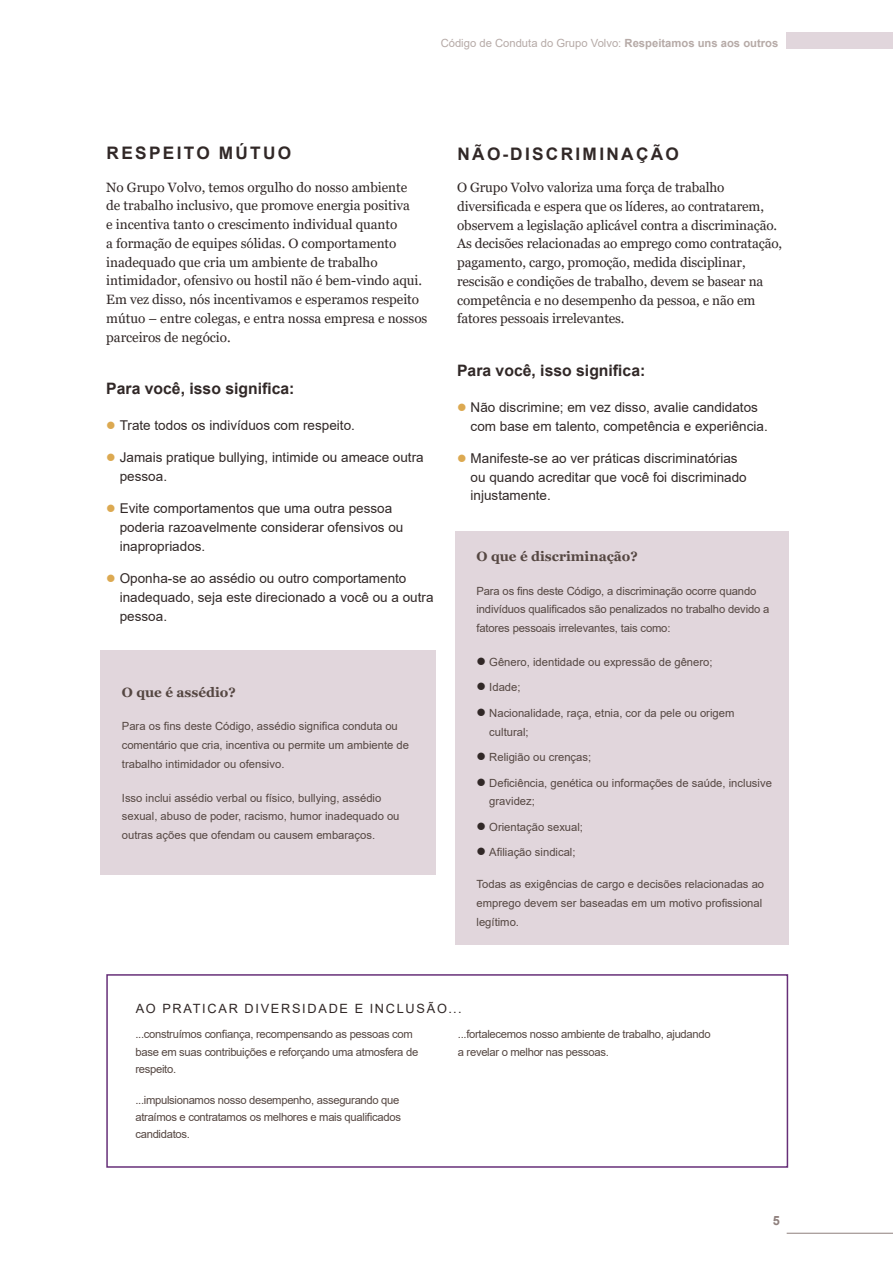
<style>
.page{position:relative;width:893px;height:1263px;background:#fff}
.page>*{position:absolute;margin:0;border:0;box-sizing:border-box;transform-origin:0 0}
.t1{font:700 17.25px "Arial";letter-spacing:.135em;color:#312827}
.t2{font:700 15.75px "Arial";color:#312827}
.t3{font:13.5px/18.8px "Georgia";letter-spacing:-.005em;color:#312827}
.t4{font:13.5px/18.8px "Arial";color:#312827}
.t5{font:700 13.5px "Georgia";color:#554742}
.t6{font:12.75px "Arial";letter-spacing:.135em;color:#312827}
.t7{font:700 12.75px "Arial";color:#8f807d}
.t8{font:11.25px/18.8px "Arial";color:#554742}
.t9{font:11.25px/17.2px "Arial";letter-spacing:-.025em;color:#554742}
.t10{font:11.25px "Arial";color:#b6aaa7}
.s1{font-weight:700}
.s2{color:#dca951}
.s3{color:#312827}
</style>
<div class="page">
<hr style="left:787px;top:1233px;width:106px;height:1px;background:#8f807d">
<div style="left:787px;top:32px;width:106px;height:17px;background:#e1d6dc"></div>
<div style="left:100px;top:650px;width:336px;height:225px;background:#e1d6dc"></div>
<div style="left:455px;top:531px;width:333px;height:414px;background:#e1d6dc"></div>
<div style="left:106px;top:974px;width:682px;height:194px;border:2px solid #662f78"></div>
<p class="t10" style="left:441px;top:35px;width:339px">Código de Conduta do Grupo Volvo: <span class="s1">Respeitamos uns aos outros</span></p>
<h1 class="t1" style="left:107px;top:141px;width:186px">RESPEITO MÚTUO</h1>
<p class="t3" style="left:106px;top:178px;width:323px">No Grupo Volvo, temos orgulho do nosso ambiente<br>de trabalho inclusivo, que promove energia positiva<br>e incentiva tanto o crescimento individual quanto<br>a formação de equipes sólidas. O comportamento inadequado que cria um ambiente de trabalho intimidador, ofensivo ou hostil não é bem-vindo aqui.<br>Em vez disso, nós incentivamos e esperamos respeito mútuo – entre colegas, e entra nossa empresa e nossos parceiros de negócio.</p>
<h2 class="t2" style="left:106px;top:378px;width:190px">Para você, isso significa:</h2>
<p class="t4" style="left:106px;top:416px;width:250px"><span class="s2">●</span> Trate todos os indivíduos com respeito.</p>
<p class="t4" style="left:120px;top:448px;width:305px;text-indent:-14px"><span class="s2">●</span> Jamais pratique bullying, intimide ou ameace outra pessoa.</p>
<p class="t4" style="left:120px;top:499px;width:285px;text-indent:-14px"><span class="s2">●</span> Evite comportamentos que uma outra pessoa poderia razoavelmente considerar ofensivos ou inapropriados.</p>
<p class="t4" style="left:120px;top:569px;width:315px;text-indent:-14px"><span class="s2">●</span> Oponha-se ao assédio ou outro comportamento inadequado, seja este direcionado a você ou a outra pessoa.</p>
<p class="t5" style="left:122px;top:683px;width:116px">O que é assédio?</p>
<p class="t8" style="left:122px;top:717px;width:289px">Para os fins deste Código, assédio significa conduta ou comentário que cria, incentiva ou permite um ambiente de trabalho intimidador ou ofensivo.</p>
<p class="t8" style="left:122px;top:788px;width:279px">Isso inclui assédio verbal ou físico, bullying, assédio sexual, abuso de poder, racismo, humor inadequado ou outras ações que ofendam ou causem embaraços.</p>
<h1 class="t1" style="left:457px;top:142px;width:223px">NÃO-DISCRIMINAÇÃO</h1>
<p class="t3" style="left:457px;top:178px;width:327px">O Grupo Volvo valoriza uma força de trabalho diversificada e espera que os líderes, ao contratarem, observem a legislação aplicável contra a discriminação.<br>As decisões relacionadas ao emprego como contratação, pagamento, cargo, promoção, medida disciplinar, rescisão e condições de trabalho, devem se basear na competência e no desempenho da pessoa, e não em fatores pessoais irrelevantes.</p>
<h2 class="t2" style="left:457px;top:359px;width:190px">Para você, isso significa:</h2>
<p class="t4" style="left:471px;top:398px;width:299px;text-indent:-14px"><span class="s2">●</span> Não discrimine; em vez disso, avalie candidatos com base em talento, competência e experiência.</p>
<p class="t4" style="left:471px;top:449px;width:278px;text-indent:-14px"><span class="s2">●</span> Manifeste-se ao ver práticas discriminatórias ou quando acreditar que você foi discriminado injustamente.</p>
<p class="t5" style="left:477px;top:547px;width:163px">O que é discriminação?</p>
<p class="t8" style="left:477px;top:581px;width:294px">Para os fins deste Código, a discriminação ocorre quando indivíduos qualificados são penalizados no trabalho devido a fatores pessoais irrelevantes, tais como:</p>
<p class="t8" style="left:477px;top:652px;width:238px"><span class="s3">●</span> Gênero, identidade ou expressão de gênero;</p>
<p class="t8" style="left:477px;top:678px;width:46px"><span class="s3">●</span> Idade;</p>
<p class="t8" style="left:489px;top:703px;width:247px;text-indent:-13px"><span class="s3">●</span> Nacionalidade, raça, etnia, cor da pele ou origem cultural;</p>
<p class="t8" style="left:477px;top:748px;width:116px"><span class="s3">●</span> Religião ou crenças;</p>
<p class="t8" style="left:489px;top:773px;width:284px;text-indent:-13px"><span class="s3">●</span> Deficiência, genética ou informações de saúde, inclusive gravidez;</p>
<p class="t8" style="left:477px;top:817px;width:108px"><span class="s3">●</span> Orientação sexual;</p>
<p class="t8" style="left:477px;top:843px;width:101px"><span class="s3">●</span> Afiliação sindical;</p>
<p class="t8" style="left:477px;top:875px;width:289px">Todas as exigências de cargo e decisões relacionadas ao emprego devem ser baseadas em um motivo profissional legítimo.</p>
<p class="t6" style="left:136px;top:999px;width:327px">AO PRATICAR DIVERSIDADE E INCLUSÃO...</p>
<p class="t9" style="left:135px;top:1026px;width:284px">...construímos confiança, recompensando as pessoas com base em suas contribuições e reforçando uma atmosfera de respeito.</p>
<p class="t9" style="left:135px;top:1091px;width:267px">...impulsionamos nosso desempenho, assegurando que atraímos e contratamos os melhores e mais qualificados candidatos.</p>
<p class="t9" style="left:458px;top:1026px;width:254px">...fortalecemos nosso ambiente de trabalho, ajudando a revelar o melhor nas pessoas.</p>
<p class="t7" style="left:773px;top:1212px;width:9px">5</p>
</div>
